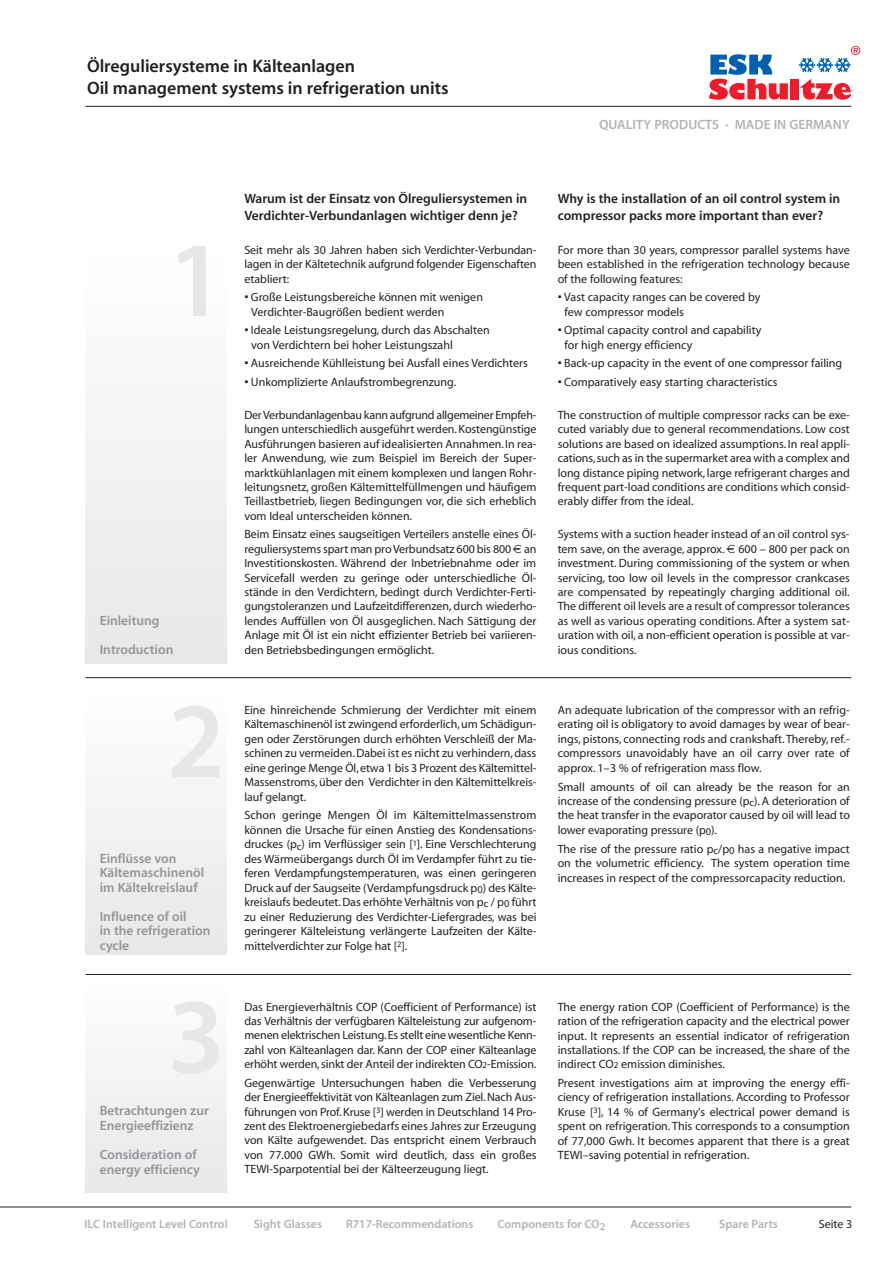
<style>
.page{position:relative;width:893px;height:1263px;background:#fff}
.page>*{position:absolute;margin:0;border:0;box-sizing:border-box;transform-origin:0 0}
.t1{font:108px "Myriad MM 565 600";color:#e6e7e9}
.t2{font:18px/22.5px "Myriad MM 565 600";color:#231f20}
.t3{font:13.5px/14.4px "Myriad MM 565 600";color:#939598}
.t4{font:13.5px/16.5px "Myriad MM 565 600";color:#231f20}
.t5{font:13.5px "Myriad MM 565 600";color:#b2b3b7}
.t6{font:12px/14.4px "Myriad MM 400 600";color:#231f20;text-align:justify}
.t7{font:12px "Myriad MM 565 600";color:#b2b3b7}
.s1{font-size:9px}
</style>
<div class="page">
<div style="left:85px;top:977px;width:142px;height:215px;background:#f2f3f4"></div>
<div style="left:85px;top:689px;width:142px;height:265px;background:#f2f3f4"></div>
<div style="left:85px;top:250px;width:142px;height:414px;background:#f2f3f4"></div>
<div style="left:790px;top:79px;width:9px;height:20px;background:#ee1b2a"></div>
<svg style="left:800px;top:79px;width:50px;height:21px"></svg>
<svg style="left:709px;top:54px;width:78px;height:46px"></svg>
<svg style="left:798px;top:46px;width:62px;height:26px"></svg>
<hr style="left:85px;top:106px;width:766px;height:1px;background:#231f20">
<hr style="left:0;top:1207px;width:851px;height:1px;background:#231f20">
<hr style="left:85px;top:677px;width:766px;height:1px;background:#231f20">
<hr style="left:85px;top:974px;width:766px;height:1px;background:#231f20">
<h2 class="t2" style="left:87px;top:56px;width:363px">Ölreguliersysteme in Kälteanlagen<br>Oil management systems in refrigeration units</h2>
<p class="t5" style="left:599px;top:119px;width:252px">QUALITY PRODUCTS · MADE IN GERMANY</p>
<h1 class="t1" style="left:167px;top:238px;width:59px">1</h1>
<p class="t3" style="left:100px;top:606px;width:75px;line-height:29.4px">Einleitung<br>Introduction</p>
<h1 class="t1" style="left:167px;top:699px;width:59px">2</h1>
<p class="t3" style="left:100px;top:852px;width:106px">Einflüsse von<br>Kältemaschinenöl im Kältekreislauf</p>
<p class="t3" style="left:100px;top:910px;width:112px">Influence of oil<br>in the refrigeration cycle</p>
<h1 class="t1" style="left:167px;top:995px;width:59px">3</h1>
<p class="t3" style="left:100px;top:1105px;width:110px">Betrachtungen zur<br>Energieeffizienz</p>
<p class="t3" style="left:100px;top:1148px;width:102px">Consideration of energy efficiency</p>
<p class="t4" style="left:244px;top:191px;width:284px">Warum ist der Einsatz von Ölreguliersystemen in<br>Verdichter-Verbundanlagen wichtiger denn je?</p>
<p class="t6" style="left:244px;top:243px;width:293px">Seit mehr als 30 Jahren haben sich Verdichter-Verbundan&shy;lagen in der Kältetechnik aufgrund folgender Eigenschaften etabliert:</p>
<p class="t6" style="left:251px;top:291px;width:233px">Große Leistungsbereiche können mit wenigen<br>Verdichter-Baugrößen bedient werden</p>
<p class="t6" style="left:251px;top:324px;width:240px">Ideale Leistungsregelung, durch das Abschalten von Verdichtern bei hoher Leistungszahl</p>
<p class="t6" style="left:251px;top:355px;width:278px;line-height:18.6px">Ausreichende Kühlleistung bei Ausfall eines Verdichters<br>Unkomplizierte Anlaufstrombegrenzung.</p>
<p class="t6" style="left:244px;top:409px;width:293px">Der Verbundanlagenbau kann aufgrund allgemeiner Empfeh&shy;lungen unterschiedlich ausgeführt werden. Kostengünstige Ausführungen basieren auf idealisierten Annahmen. In rea&shy;ler Anwendung, wie zum Beispiel im Bereich der Super&shy;marktkühlanlagen mit einem komplexen und langen Rohr&shy;leitungsnetz, großen Kältemittelfüllmengen und häufigem Teillastbetrieb, liegen Bedingungen vor, die sich erheblich vom Ideal unterscheiden können.</p>
<p class="t6" style="left:244px;top:528px;width:293px">Beim Einsatz eines saugseitigen Verteilers anstelle eines Öl&shy;reguliersystems spart man pro Verbundsatz 600 bis 800 an Investitionskosten. Während der Inbetriebnahme oder im Servicefall werden zu geringe oder unterschiedliche Öl&shy;stände in den Verdichtern, bedingt durch Verdichter-Ferti&shy;gungstoleranzen und Laufzeitdifferenzen, durch wiederho&shy;lendes Auffüllen von Öl ausgeglichen. Nach Sättigung der Anlage mit Öl ist ein nicht effizienter Betrieb bei variieren&shy;den Betriebsbedingungen ermöglicht.</p>
<p class="t6" style="left:244px;top:704px;width:293px">Eine hinreichende Schmierung der Verdichter mit einem Kältemaschinenöl ist zwingend erforderlich, um Schädigun&shy;gen oder Zerstörungen durch erhöhten Verschleiß der Ma&shy;schinen zu vermeiden. Dabei ist es nicht zu verhindern, dass eine geringe Menge Öl,etwa 1 bis 3 Prozent des Kältemittel-Massenstroms, über den Verdichter in den Kältemittelkreis&shy;lauf gelangt.</p>
<p class="t6" style="left:244px;top:809px;width:293px">Schon geringe Mengen Öl im Kältemittelmassenstrom können die Ursache für einen Anstieg des Kondensations&shy;druckes (p<sub>c</sub>) im Verflüssiger sein [<sup>1</sup>]. Eine Verschlechterung des Wärmeübergangs durch Öl im Verdampfer führt zu tie&shy;feren Verdampfungstemperaturen, was einen geringeren Druck auf der Saugseite (Verdampfungsdruck p<sub>0</sub>) des Kälte&shy;kreislaufs bedeutet. Das erhöhte Verhältnis von p<sub>c</sub> / p<sub>0</sub> führt zu einer Reduzierung des Verdichter-Liefergrades, was bei geringerer Kälteleistung verlängerte Laufzeiten der Kälte&shy;mittelverdichter zur Folge hat [<sup>2</sup>].</p>
<p class="t6" style="left:244px;top:1000px;width:293px">Das Energieverhältnis COP (Coefficient of Performance) ist das Verhältnis der verfügbaren Kälteleistung zur aufgenom&shy;menen elektrischen Leistung.Es stellt eine wesentliche Kenn&shy;zahl von Kälteanlagen dar. Kann der COP einer Kälteanlage erhöht werden, sinkt der Anteil der indirekten CO<span class="s1">2</span>-Emission.</p>
<p class="t6" style="left:244px;top:1077px;width:293px">Gegenwärtige Untersuchungen haben die Verbesserung der Energieeffektivität von Kälteanlagen zum Ziel. Nach Aus&shy;führungen von Prof. Kruse [<sup>3</sup>] werden in Deutschland 14 Pro&shy;zent des Elektroenergiebedarfs eines Jahres zur Erzeugung von Kälte aufgewendet. Das entspricht einem Verbrauch von 77.000 GWh. Somit wird deutlich, dass ein großes TEWI-Sparpotential bei der Kälteerzeugung liegt.</p>
<p class="t4" style="left:557px;top:191px;width:284px">Why is the installation of an oil control system in compressor packs more important than ever?</p>
<p class="t6" style="left:557px;top:243px;width:293px">For more than 30 years, compressor parallel systems have been established in the refrigeration technology because of the following features:</p>
<p class="t6" style="left:564px;top:291px;width:198px">Vast capacity ranges can be covered by few compressor models</p>
<p class="t6" style="left:564px;top:324px;width:199px">Optimal capacity control and capability for high energy efficiency</p>
<p class="t6" style="left:564px;top:355px;width:279px;line-height:18.6px">Back-up capacity in the event of one compressor failing<br>Comparatively easy starting characteristics</p>
<p class="t6" style="left:557px;top:409px;width:294px">The construction of multiple compressor racks can be exe&shy;cuted variably due to general recommendations. Low cost solutions are based on idealized assumptions. In real appli&shy;cations, such as in the supermarket area with a complex and long distance piping network, large refrigerant charges and frequent part-load conditions are conditions which consid&shy;erably differ from the ideal.</p>
<p class="t6" style="left:557px;top:528px;width:293px">Systems with a suction header instead of an oil control sys&shy;tem save, on the average, approx. 600 – 800 per pack on investment. During commissioning of the system or when servicing, too low oil levels in the compressor crankcases are compensated by repeatingly charging additional oil.<br>The different oil levels are a result of compressor tolerances as well as various operating conditions. After a system sat&shy;uration with oil, a non-efficient operation is possible at var&shy;ious conditions.</p>
<p class="t6" style="left:557px;top:704px;width:293px">An adequate lubrication of the compressor with an refrig&shy;erating oil is obligatory to avoid damages by wear of bear&shy;ings, pistons, connecting rods and crankshaft. Thereby, ref.- compressors unavoidably have an oil carry over rate of approx. 1–3 % of refrigeration mass flow.</p>
<p class="t6" style="left:557px;top:780px;width:294px">Small amounts of oil can already be the reason for an increase of the condensing pressure (p<sub>c</sub>). A deterioration of the heat transfer in the evaporator caused by oil will lead to lower evaporating pressure (p<sub>0</sub>).</p>
<p class="t6" style="left:557px;top:842px;width:293px">The rise of the pressure ratio p<sub>c</sub>/p<sub>0</sub> has a negative impact on the volumetric efficiency. The system operation time increases in respect of the compressorcapacity reduction.</p>
<p class="t6" style="left:557px;top:1001px;width:293px">The energy ration COP (Coefficient of Performance) is the ration of the refrigeration capacity and the electrical power input. It represents an essential indicator of refrigeration installations. If the COP can be increased, the share of the indirect CO<span class="s1">2</span> emission diminishes.</p>
<p class="t6" style="left:557px;top:1077px;width:293px">Present investigations aim at improving the energy effi&shy;ciency of refrigeration installations. According to Professor Kruse [<sup>3</sup>], 14 % of Germany's electrical power demand is spent on refrigeration. This corresponds to a consumption of 77,000 Gwh. It becomes apparent that there is a great TEWI–saving potential in refrigeration.</p>
<p class="t7" style="left:84px;top:1220px;width:145px">ILC Intelligent Level Control</p>
<p class="t7" style="left:254px;top:1220px;width:70px">Sight Glasses</p>
<p class="t7" style="left:346px;top:1220px;width:129px">R717-Recommendations</p>
<p class="t7" style="left:497px;top:1220px;width:109px">Components for CO<sub>2</sub></p>
<p class="t7" style="left:630px;top:1220px;width:61px">Accessories</p>
<p class="t7" style="left:719px;top:1220px;width:60px">Spare Parts</p>
<p class="t6" style="left:818px;top:1218px;width:35px">Seite 3</p>
</div>
